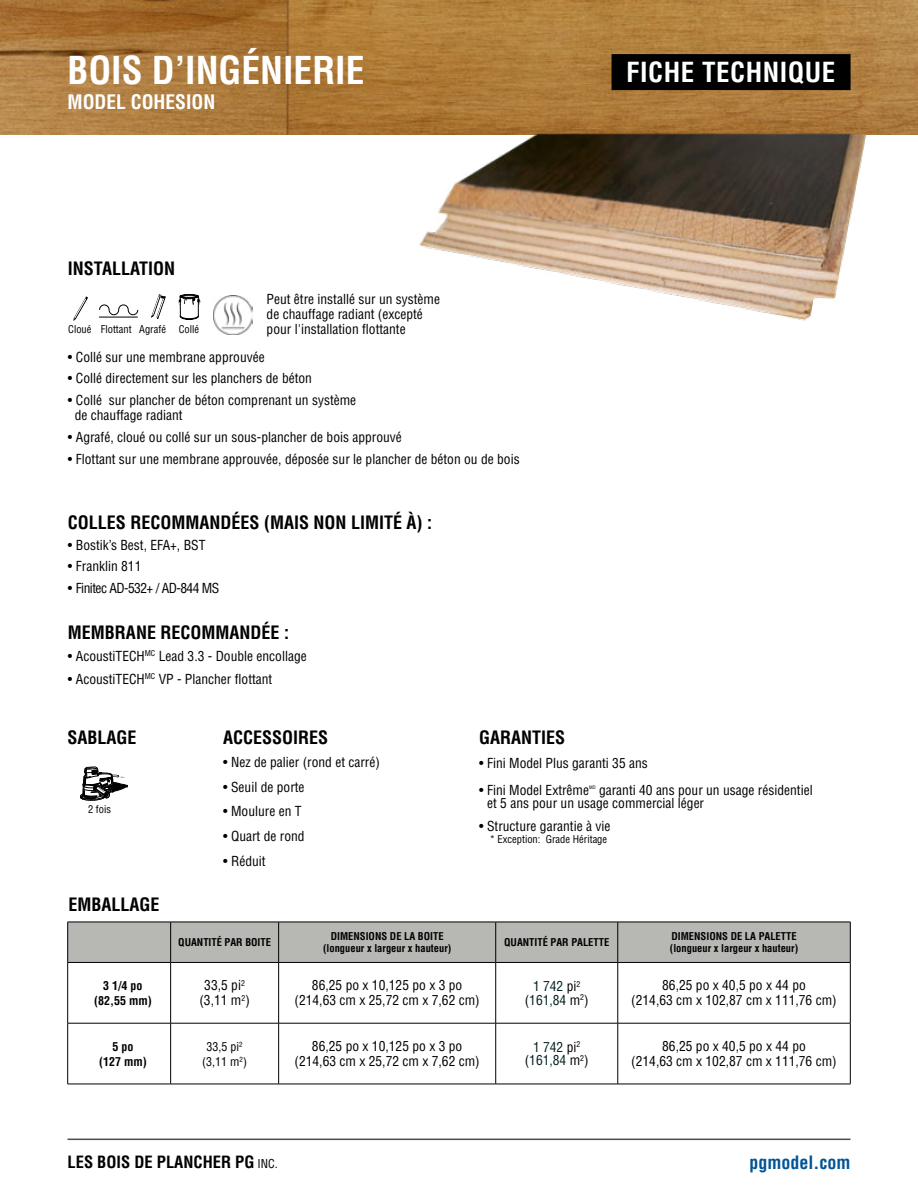
<style>
.page{position:relative;width:918px;height:1188px;background:#fff}
.page>*{position:absolute;margin:0;border:0;box-sizing:border-box;transform-origin:0 0}
.t1{font:700 condensed 37.5px "Helvetica";color:#fff}
.t2{font:700 condensed 27px "Helvetica";letter-spacing:.02em;color:#fff}
.t3{font:700 condensed 19.5px "Helvetica";color:#fff}
.t4{font:700 condensed 18px "Helvetica";color:#000}
.t5{font:700 condensed 18px "Helvetica";color:#005496}
.t6{font:700 condensed 16.5px "Helvetica";color:#000}
.t7{font:condensed 13.5px/15px "Helvetica";color:#000}
.t8{font:condensed 13.5px/15px "Helvetica";color:#000101;text-align:center}
.t9{font:condensed 13.5px/13.5px "Helvetica";color:#062224;text-align:center}
.t10{font:condensed 13.5px "Helvetica";letter-spacing:-.04em;color:#000}
.t11{font:700 condensed 12px/15px "Helvetica";color:#000;text-align:center}
.t12{font:condensed 12px/15px "Helvetica";color:#000;text-align:center}
.t13{font:700 condensed 10.5px/12.6px "Helvetica";color:#000;text-align:center}
.t14{font:condensed 10.5px "Helvetica";color:#000}
.t15{font:condensed 4.65px "Helvetica";color:#000}
.s1{color:#000}
.s2{font-weight:400;font-size:12px}
</style>
<div class="page">
<hr style="left:68px;top:1139px;width:782px;height:1px;background:#4d4d4f">
<img style="left:0;top:0;width:918px;height:135px">
<div style="left:612px;top:54px;width:239px;height:36px;background:#000"></div>
<div style="left:68px;top:923px;width:782px;height:39px;background:#b7b8b4"></div>
<hr style="left:67px;top:963px;width:1px;height:60px;background:#000">
<hr style="left:170px;top:963px;width:1px;height:60px;background:#000">
<hr style="left:278px;top:963px;width:1px;height:60px;background:#000">
<hr style="left:495px;top:963px;width:1px;height:60px;background:#000">
<hr style="left:618px;top:963px;width:1px;height:60px;background:#000">
<hr style="left:850px;top:963px;width:1px;height:60px;background:#000">
<hr style="left:67px;top:1023px;width:1px;height:61px;background:#000">
<hr style="left:170px;top:1023px;width:1px;height:61px;background:#000">
<hr style="left:278px;top:1023px;width:1px;height:61px;background:#000">
<hr style="left:495px;top:1023px;width:1px;height:61px;background:#000">
<hr style="left:618px;top:1023px;width:1px;height:61px;background:#000">
<hr style="left:850px;top:1023px;width:1px;height:61px;background:#000">
<hr style="left:171px;top:922px;width:108px;height:1px;background:#000">
<hr style="left:171px;top:962px;width:108px;height:1px;background:#000">
<hr style="left:171px;top:1023px;width:108px;height:1px;background:#000">
<hr style="left:171px;top:1084px;width:108px;height:1px;background:#000">
<hr style="left:279px;top:922px;width:217px;height:1px;background:#000">
<hr style="left:278px;top:922px;width:1px;height:40px;background:#000">
<hr style="left:279px;top:962px;width:217px;height:1px;background:#000">
<hr style="left:279px;top:1023px;width:217px;height:1px;background:#000">
<hr style="left:279px;top:1084px;width:217px;height:1px;background:#000">
<hr style="left:496px;top:922px;width:122px;height:1px;background:#000">
<hr style="left:495px;top:922px;width:1px;height:40px;background:#000">
<hr style="left:496px;top:962px;width:122px;height:1px;background:#000">
<hr style="left:496px;top:1023px;width:122px;height:1px;background:#000">
<hr style="left:496px;top:1084px;width:122px;height:1px;background:#000">
<hr style="left:618px;top:922px;width:232px;height:1px;background:#000">
<hr style="left:618px;top:922px;width:1px;height:40px;background:#000">
<hr style="left:850px;top:922px;width:1px;height:40px;background:#000">
<hr style="left:618px;top:962px;width:232px;height:1px;background:#000">
<hr style="left:618px;top:1023px;width:232px;height:1px;background:#000">
<hr style="left:618px;top:1084px;width:232px;height:1px;background:#000">
<hr style="left:68px;top:922px;width:103px;height:1px;background:#000">
<hr style="left:67px;top:922px;width:1px;height:40px;background:#000">
<hr style="left:170px;top:922px;width:1px;height:40px;background:#000">
<hr style="left:68px;top:962px;width:103px;height:1px;background:#000">
<hr style="left:68px;top:1023px;width:103px;height:1px;background:#000">
<hr style="left:68px;top:1084px;width:103px;height:1px;background:#000">
<svg style="left:80px;top:766px;width:48px;height:35px"></svg>
<img style="left:214px;top:296px;width:38px;height:38px">
<svg style="left:152px;top:295px;width:13px;height:23px"></svg>
<svg style="left:178px;top:294px;width:23px;height:26px"></svg>
<svg style="left:99px;top:304px;width:39px;height:11px"></svg>
<hr style="left:99px;top:317px;width:39px;height:1px;background:#000">
<svg style="left:74px;top:296px;width:14px;height:24px"></svg>
<img style="left:390px;top:107px;width:511px;height:214px">
<h1 class="t1" style="left:68px;top:47px;width:298px">BOIS D’INGÉNIERIE</h1>
<h3 class="t3" style="left:68px;top:90px;width:149px">MODEL COHESION</h3>
<h3 class="t4" style="left:68px;top:257px;width:109px">INSTALLATION</h3>
<p class="t14" style="left:68px;top:322px;width:133px">Cloué Flottant Agrafé Collé</p>
<p class="t7" style="left:267px;top:291px;width:175px">Peut être installé sur un système de chauffage radiant (excepté pour l'installation flottante</p>
<p class="t7" style="left:68px;top:349px;width:198px">• Collé sur une membrane approuvée</p>
<p class="t7" style="left:68px;top:371px;width:246px">• Collé directement sur les planchers de béton</p>
<p class="t7" style="left:75px;top:393px;width:283px;text-indent:-7px">• Collé sur plancher de béton comprenant un système de chauffage radiant</p>
<p class="t7" style="left:68px;top:429px;width:335px">• Agrafé, cloué ou collé sur un sous-plancher de bois approuvé</p>
<p class="t7" style="left:68px;top:451px;width:453px">• Flottant sur une membrane approuvée, déposée sur le plancher de béton ou de bois</p>
<h3 class="t4" style="left:68px;top:512px;width:366px">COLLES RECOMMANDÉES (MAIS NON LIMITÉ À) :</h3>
<p class="t7" style="left:68px;top:537px;width:139px">• Bostik’s Best, EFA+, BST</p>
<p class="t7" style="left:68px;top:559px;width:75px">• Franklin 811</p>
<p class="t10" style="left:68px;top:580px;width:153px">• Finitec AD-532+ / AD-844 MS</p>
<h3 class="t4" style="left:68px;top:622px;width:223px">MEMBRANE RECOMMANDÉE :</h3>
<p class="t7" style="left:68px;top:648px;width:240px">• AcoustiTECH<sup>MC</sup> Lead 3.3 - Double encollage</p>
<p class="t7" style="left:68px;top:671px;width:206px">• AcoustiTECH<sup>MC</sup> VP - Plancher flottant</p>
<h2 class="t2" style="left:626px;top:55px;width:211px">FICHE TECHNIQUE</h2>
<h3 class="t4" style="left:68px;top:726px;width:71px">SABLAGE</h3>
<h3 class="t4" style="left:223px;top:726px;width:107px">ACCESSOIRES</h3>
<p class="t7" style="left:223px;top:754px;width:158px">• Nez de palier (rond et carré)</p>
<p class="t7" style="left:223px;top:779px;width:83px">• Seuil de porte</p>
<p class="t7" style="left:223px;top:804px;width:80px">• Moulure en T</p>
<p class="t7" style="left:223px;top:829px;width:83px">• Quart de rond</p>
<p class="t7" style="left:223px;top:853px;width:44px">• Réduit</p>
<p class="t14" style="left:88px;top:803px;width:25px">2 fois</p>
<h3 class="t4" style="left:68px;top:893px;width:93px">EMBALLAGE</h3>
<h3 class="t4" style="left:479px;top:726px;width:88px">GARANTIES</h3>
<p class="t7" style="left:479px;top:755px;width:170px">• Fini Model Plus garanti 35 ans</p>
<p class="t7" style="left:479px;top:782px;width:111px">• Fini Model Extrême</p>
<p class="t15" style="left:589px;top:784px;width:8px">MD</p>
<p class="t7" style="left:487px;top:783px;width:327px;line-height:13.5px;text-indent:112px">garanti 40 ans pour un usage résidentiel et 5 ans pour un usage commercial léger</p>
<p class="t7" style="left:479px;top:818px;width:133px">• Structure garantie à vie</p>
<p class="t14" style="left:490px;top:832px;width:119px">* Exception: Grade Héritage</p>
<p class="t13" style="left:178px;top:936px;width:94px">QUANTITÉ PAR BOITE</p>
<p class="t13" style="left:323px;top:930px;width:130px">DIMENSIONS DE LA BOITE (longueur x largeur x hauteur)</p>
<p class="t13" style="left:504px;top:936px;width:107px">QUANTITÉ PAR PALETTE</p>
<p class="t13" style="left:670px;top:930px;width:130px;text-align:left">DIMENSIONS DE LA PALETTE (longueur x largeur x hauteur)</p>
<p class="t11" style="left:94px;top:978px;width:59px">3 1/4 po (82,55 mm)</p>
<p class="t8" style="left:199px;top:978px;width:52px">33,5 pi<sup>2 </sup>(3,11 m<sup>2</sup>)</p>
<p class="t7" style="left:312px;top:978px;width:152px">86,25 po x 10,125 po x 3 po</p>
<p class="t8" style="left:295px;top:993px;width:187px">(214,63 cm x 25,72 cm x 7,62 cm)</p>
<p class="t11" style="left:99px;top:1039px;width:49px">5 po<br>(127 mm)</p>
<p class="t12" style="left:202px;top:1039px;width:46px">33,5 pi<sup>2 </sup>(3,11 m<sup>2</sup>)</p>
<p class="t7" style="left:312px;top:1039px;width:152px">86,25 po x 10,125 po x 3 po</p>
<p class="t8" style="left:295px;top:1054px;width:187px">(214,63 cm x 25,72 cm x 7,62 cm)</p>
<p class="t9" style="left:525px;top:979px;width:65px">1 742 <span class="s1">pi</span><sup>2 </sup><span class="s1">(</span>161,84 <span class="s1">m</span><sup>2</sup><span class="s1">)</span></p>
<p class="t8" style="left:631px;top:978px;width:207px">86,25 po x 40,5 po x 44 po<br>(214,63 cm x 102,87 cm x 111,76 cm)</p>
<p class="t9" style="left:525px;top:1040px;width:65px">1 742 <span class="s1">pi</span><sup>2 </sup><span class="s1">(</span>161,84 <span class="s1">m</span><sup>2</sup><span class="s1">)</span></p>
<p class="t8" style="left:631px;top:1039px;width:207px">86,25 po x 40,5 po x 44 po<br>(214,63 cm x 102,87 cm x 111,76 cm)</p>
<p class="t6" style="left:68px;top:1151px;width:212px">LES BOIS DE PLANCHER PG <span class="s2">INC.</span></p>
<h3 class="t5" style="left:750px;top:1151px;width:102px">pgmodel.com</h3>
</div>
